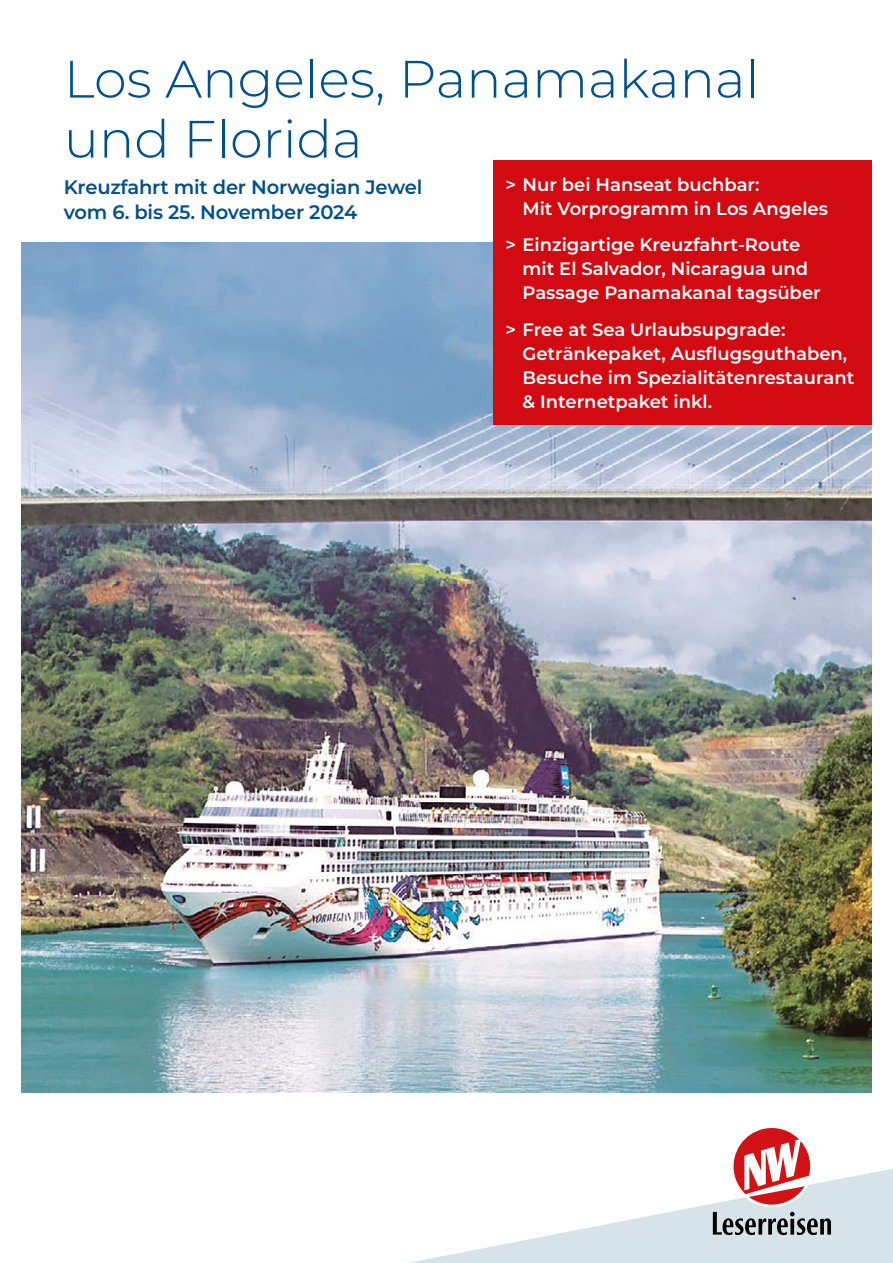
<style>
.page{position:relative;width:893px;height:1263px;background:#fff}
.page>*{position:absolute;margin:0;border:0;box-sizing:border-box;transform-origin:0 0}
.t1{font:300 52.5px/60px "Montserrat";color:#00508c}
.t2{font:600 19.5px/25.5px "Montserrat";letter-spacing:-.01em;color:#00508c}
.t3{font:600 18px/24px "Montserrat";color:#fff}
</style>
<div class="page">
<svg style="left:409px;top:1168px;width:484px;height:95px"></svg>
<svg style="left:713px;top:1212px;width:118px;height:23px;background:#879094"></svg>
<div style="left:731px;top:1125px;width:82px;height:82px;background:#fff;border-radius:50%"></div>
<svg style="left:734px;top:1128px;width:76px;height:76px"></svg>
<img style="left:21px;top:242px;width:851px;height:851px">
<div style="left:493px;top:160px;width:379px;height:265px;background:#d20a11"></div>
<h1 class="t1" style="left:64px;top:47px;width:697px">Los Angeles, Panamakanal und Florida</h1>
<p class="t2" style="left:64px;top:173px;width:360px">Kreuzfahrt mit der Norwegian Jewel vom 6. bis 25. November 2024</p>
<p class="t3" style="left:522px;top:171px;width:307px;text-indent:-17px">&gt; Nur bei Hanseat buchbar:<br>Mit Vorprogramm in Los Angeles</p>
<p class="t3" style="left:522px;top:232px;width:300px;text-indent:-17px">&gt; Einzigartige Kreuzfahrt-Route mit El Salvador, Nicaragua und<br>Passage Panamakanal tagsüber</p>
<p class="t3" style="left:522px;top:317px;width:333px;text-indent:-17px">&gt; Free at Sea Urlaubsupgrade:<br>Getränkepaket, Ausflugsguthaben,<br>Besuche im Spezialitätenrestaurant &amp; Internetpaket inkl.</p>
</div>
